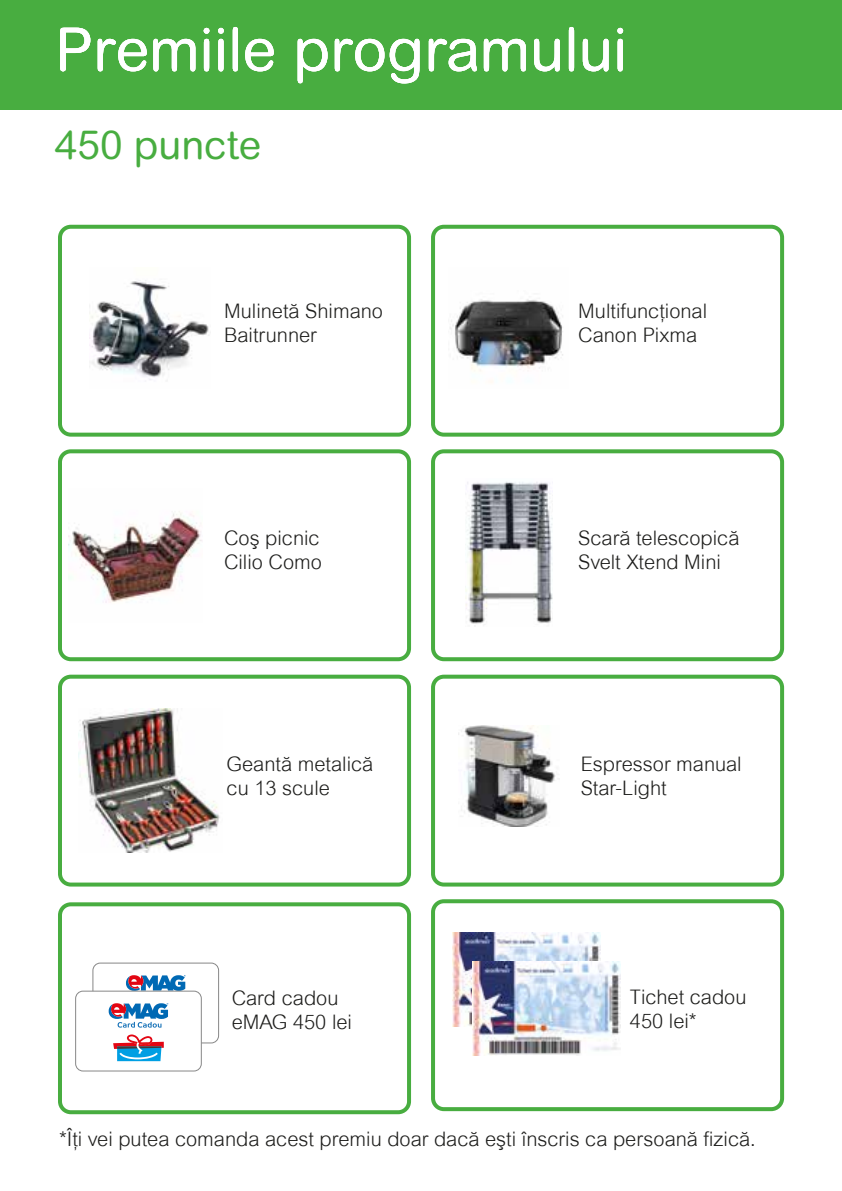
<style>
.page{position:relative;width:842px;height:1191px;background:#fff}
.page>*{position:absolute;margin:0;border:0;box-sizing:border-box;transform-origin:0 0}
.t1{font:60px "Arial Rounded MT Pro";color:#fff}
.t2{font:40px "Arial Rounded MT Pro";color:#48ad40}
.t3{font:20px/24px "Arial MT Std Light RO";color:#1d1d1b}
</style>
<div class="page">
<div style="left:0;top:0;width:842px;height:109px;background:#48ad40"></div>
<div style="left:58px;top:225px;width:353px;height:211px;border:4px solid #48ad40;border-radius:11px"></div>
<div style="left:431px;top:225px;width:353px;height:211px;border:4px solid #48ad40;border-radius:11px"></div>
<div style="left:58px;top:449px;width:353px;height:212px;border:4px solid #48ad40;border-radius:11px"></div>
<div style="left:431px;top:449px;width:353px;height:212px;border:4px solid #48ad40;border-radius:11px"></div>
<div style="left:58px;top:674px;width:353px;height:212px;border:4px solid #48ad40;border-radius:11px"></div>
<div style="left:431px;top:674px;width:353px;height:212px;border:4px solid #48ad40;border-radius:11px"></div>
<div style="left:58px;top:902px;width:353px;height:212px;border:4px solid #48ad40;border-radius:11px"></div>
<div style="left:431px;top:899px;width:353px;height:212px;border:4px solid #48ad40;border-radius:11px"></div>
<img style="left:91px;top:280px;width:120px;height:100px">
<img style="left:450px;top:299px;width:113px;height:84px">
<img style="left:69px;top:511px;width:133px;height:92px">
<img style="left:466px;top:481px;width:87px;height:145px">
<img style="left:79px;top:708px;width:141px;height:144px">
<img style="left:458px;top:725px;width:102px;height:102px">
<img style="left:452px;top:932px;width:148px;height:94px">
<img style="left:473px;top:961px;width:148px;height:94px">
<div style="left:93px;top:962px;width:126px;height:81px;border:1px solid #878787;border-radius:7px"></div>
<div style="left:76px;top:991px;width:125px;height:80px;background:#fff;border-radius:7px"></div>
<div style="left:75px;top:991px;width:127px;height:80px;border:1px solid #878787;border-radius:7px"></div>
<svg style="left:109px;top:975px;width:77px;height:86px"></svg>
<h1 class="t1" style="left:55px;top:14px;width:574px">Premiile programului</h1>
<h2 class="t2" style="left:55px;top:122px;width:208px">450 puncte</h2>
<p class="t3" style="left:224px;top:299px;width:160px">Mulinetă Shimano<br>Baitrunner</p>
<p class="t3" style="left:578px;top:299px;width:130px">Multifuncţional<br>Canon Pixma</p>
<p class="t3" style="left:224px;top:526px;width:99px">Coş picnic<br>Cilio Como</p>
<p class="t3" style="left:578px;top:526px;width:163px">Scară telescopică<br>Svelt Xtend Mini</p>
<p class="t3" style="left:227px;top:752px;width:148px">Geantă metalică cu 13 scule</p>
<p class="t3" style="left:581px;top:752px;width:162px">Espressor manual<br>Star-Light</p>
<p class="t3" style="left:232px;top:986px;width:122px">Card cadou eMAG 450 lei</p>
<p class="t3" style="left:630px;top:985px;width:118px">Tichet cadou<br>450 lei*</p>
<p class="t3" style="left:59px;top:1127px;width:698px">*Îţi vei putea comanda acest premiu doar dacă eşti înscris ca persoană fizică.</p>
</div>
